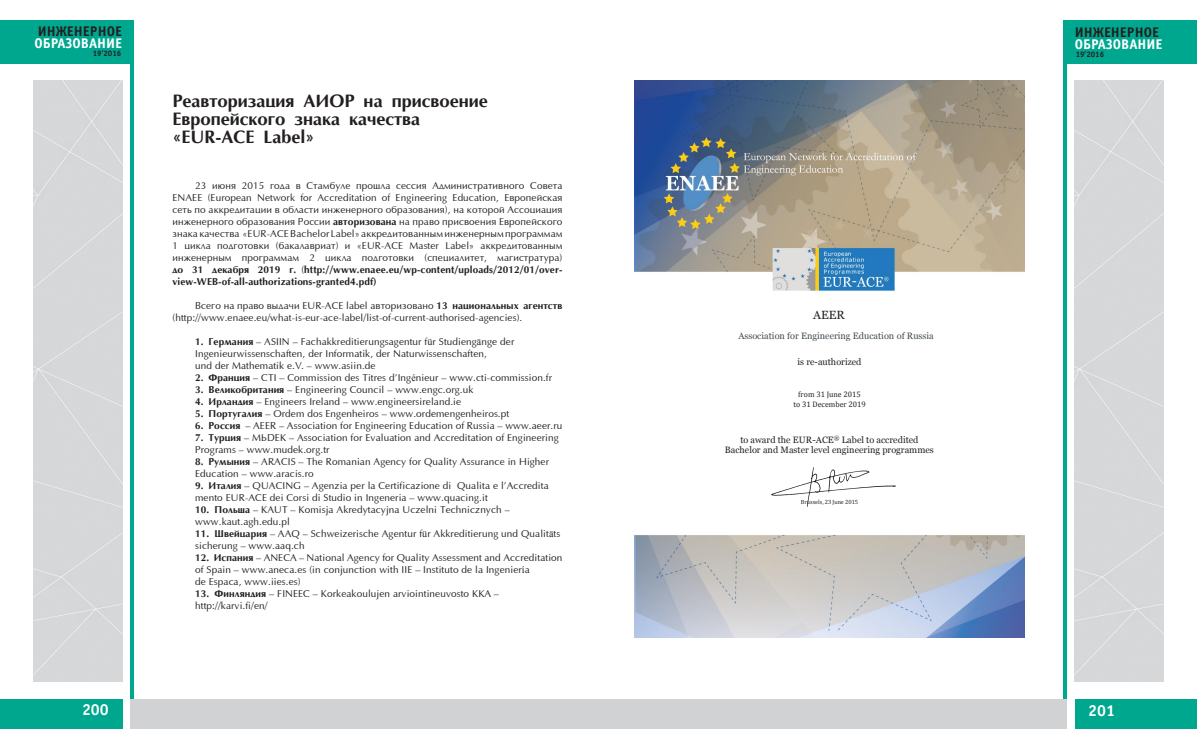
<style>
.page{position:relative;width:1197px;height:755px;background:#fff}
.page>*{position:absolute;margin:0;border:0;box-sizing:border-box;transform-origin:0 0}
.t1{font:700 18px/18px "AG Optima";color:#231f20}
.t2{font:700 16px "Officina Sans C";color:#fff}
.t3{font:700 14px "Officina Sans C";color:#fff}
.t4{font:700 14px "Officina Sans C";color:#231f20}
.t5{font:11.9px "Georgia";color:#231f20}
.t6{font:10px/12px "Optima";letter-spacing:.01em;color:#231f20}
.t7{font:700 10px/12px "AG Optima";letter-spacing:.01em;color:#231f20}
.t8{font:9.2px/10.3px "Georgia";color:#231f20;text-align:center}
.t9{font:9.2px "Georgia";color:#414b52}
.t10{font:700 8px "Officina Sans C";color:#231f20}
.t11{font:7.9px/9.5px "Cambria";color:#231f20;text-align:center}
.t12{font:6px "Cambria";letter-spacing:-.005em;color:#231f20}
.s1{font-family:"AG Optima";font-weight:700}
.s2{font-family:"Optima";font-weight:400}
.s3{font-family:"Times New Roman"}
</style>
<div class="page">
<div style="left:1063px;top:20px;width:133px;height:43px;background:#00a78f"></div>
<div style="left:1074px;top:698px;width:122px;height:30px;background:#00a78f"></div>
<div style="left:0;top:698px;width:122px;height:30px;background:#00a78f"></div>
<div style="left:0;top:20px;width:133px;height:43px;background:#00a78f"></div>
<hr style="left:1063px;top:45px;width:3px;height:653px;background:#00a78f">
<hr style="left:130px;top:45px;width:3px;height:653px;background:#00a78f">
<div style="left:33px;top:80px;width:89px;height:601px;background:#d6d7d9"></div>
<div style="left:130px;top:698px;width:468px;height:30px;background:#d1d2d4"></div>
<div style="left:598px;top:698px;width:468px;height:30px;background:#d1d2d4"></div>
<div style="left:1074px;top:80px;width:89px;height:601px;background:#d6d7d9"></div>
<img style="left:634px;top:80px;width:390px;height:557px">
<img style="left:767px;top:459px;width:132px;height:55px">
<h3 class="t4" style="left:38px;top:23px;width:86px">ИНЖЕНЕРНОЕ</h3>
<h3 class="t3" style="left:34px;top:35px;width:89px">ОБРАЗОВАНИЕ</h3>
<p class="t10" style="left:93px;top:49px;width:30px">19’2016</p>
<h1 class="t1" style="left:172px;top:93px;width:317px">Реавторизация АИОР на присвоение<br>Европейского знака качества «EUR-ACE Label»</h1>
<p class="t6" style="left:172px;top:180px;width:391px;text-align:justify;text-indent:23px">23 июня 2015 года в Стамбуле прошла сессия Административного Совета ENAEE (European Network for Accreditation of Engineering Education, Европейская сеть по аккредитации в области инженерного образования), на которой Ассоциация инженерного образования России <span class="s1">авторизована</span> на право присвоения Европейского знака качества «EUR-ACE Bachelor Label» аккредитованным инженерным программам 1 цикла подготовки (бакалавриат) и «EUR-ACE Master Label» аккредитованным инженерным программам 2 цикла подготовки (специалитет, магистратура)</p>
<p class="t7" style="left:172px;top:263px;width:391px">до 31 декабря 2019 г. <span class="s2">(</span>http://www.enaee.eu/wp-content/uploads/2012/01/over&shy;view-WEB-of-all-authorizations-granted4.pdf)</p>
<p class="t6" style="left:172px;top:300px;width:391px;text-indent:23px">Всего на право выдачи EUR-ACE label авторизовано <span class="s1">13 национальных агентств </span>(http://www.enaee.eu/what-is-eur-ace-label/list-of-current-authorised-agencies).</p>
<p class="t6" style="left:195px;top:336px;width:320px"><span class="s1">1. Германия</span> – ASIIN – Fachakkreditierungsagentur f<span class="s3">ü</span>r Studieng<span class="s3">ä</span>nge der<br>Ingenieurwissenschaften, der Informatik, der Naturwissenschaften,<br>und der Mathematik e.V. – www.asiin.de</p>
<p class="t6" style="left:195px;top:372px;width:358px"><span class="s1">2. Франция</span> – CTI – Commission des Titres d’Ing<span class="s3">é</span>nieur – www.cti-commission.fr</p>
<p class="t6" style="left:195px;top:384px;width:280px"><span class="s1">3. Великобритания</span> – Engineering Council – www.engc.org.uk</p>
<p class="t6" style="left:195px;top:396px;width:267px"><span class="s1">4. Ирландия</span> – Engineers Ireland – www.engineersireland.ie</p>
<p class="t6" style="left:195px;top:408px;width:315px"><span class="s1">5. Португалия</span> – Ordem dos Engenheiros – www.ordemengenheiros.pt</p>
<p class="t6" style="left:195px;top:420px;width:369px"><span class="s1">6. Россия</span> – AEER – Association for Engineering Education of Russia – www.aeer.ru</p>
<p class="t6" style="left:195px;top:432px;width:365px"><span class="s1">7. Турция</span> – MÜDEK – Association for Evaluation and Accreditation of Engineering<br>Programs – www.mudek.org.tr</p>
<p class="t6" style="left:195px;top:456px;width:355px"><span class="s1">8. Румыния</span> – ARACIS – The Romanian Agency for Quality Assurance in Higher<br>Education – www.aracis.ro</p>
<p class="t6" style="left:195px;top:480px;width:355px"><span class="s1">9. Италия</span> – QUACING – Agenzia per la Certificazione di Qualità e l’Accredita mento EUR-ACE dei Corsi di Studio in Ingeneria – www.quacing.it</p>
<p class="t6" style="left:195px;top:504px;width:316px"><span class="s1">10. Польша</span> – KAUT – Komisja Akredytacyjna Uczelni Technicznych – www.kaut.agh.edu.pl</p>
<p class="t6" style="left:195px;top:528px;width:366px"><span class="s1">11. Швейцария</span> – AAQ – Schweizerische Agentur f<span class="s3">ü</span>r Akkreditierung und Qualit<span class="s3">ä</span>ts sicherung – www.aaq.ch</p>
<p class="t6" style="left:195px;top:552px;width:369px"><span class="s1">12. Испания</span> – ANECA – National Agency for Quality Assessment and Accreditation of Spain – www.aneca.es (in conjunction with IIE – Instituto de la Ingenier<span class="s3">í</span>a<br>de España, www.iies.es)</p>
<p class="t6" style="left:195px;top:588px;width:305px"><span class="s1">13. Финляндия</span> – FINEEC – Korkeakoulujen arviointineuvosto KKA – http://karvi.fi/en/</p>
<p class="t5" style="left:813px;top:307px;width:33px">AEER</p>
<p class="t9" style="left:738px;top:330px;width:197px">Association for Engineering Education of Russia</p>
<p class="t8" style="left:797px;top:356px;width:65px">is re-authorized</p>
<p class="t11" style="left:793px;top:389px;width:74px">from 31 June 2015<br>to 31 December 2019</p>
<p class="t8" style="left:725px;top:434px;width:210px">to award the EUR-ACE<sup>®</sup> Label to accredited<br>Bachelor and Master level engineering programmes</p>
<p class="t12" style="left:800px;top:498px;width:59px">Brussels, 23 June 2015</p>
<h3 class="t4" style="left:1074px;top:24px;width:86px">ИНЖЕНЕРНОЕ</h3>
<h3 class="t3" style="left:1074px;top:36px;width:89px">ОБРАЗОВАНИЕ</h3>
<p class="t10" style="left:1075px;top:49px;width:30px">19’2016</p>
<h2 class="t2" style="left:82px;top:700px;width:28px">200</h2>
<h2 class="t2" style="left:1088px;top:700px;width:28px">201</h2>
</div>
